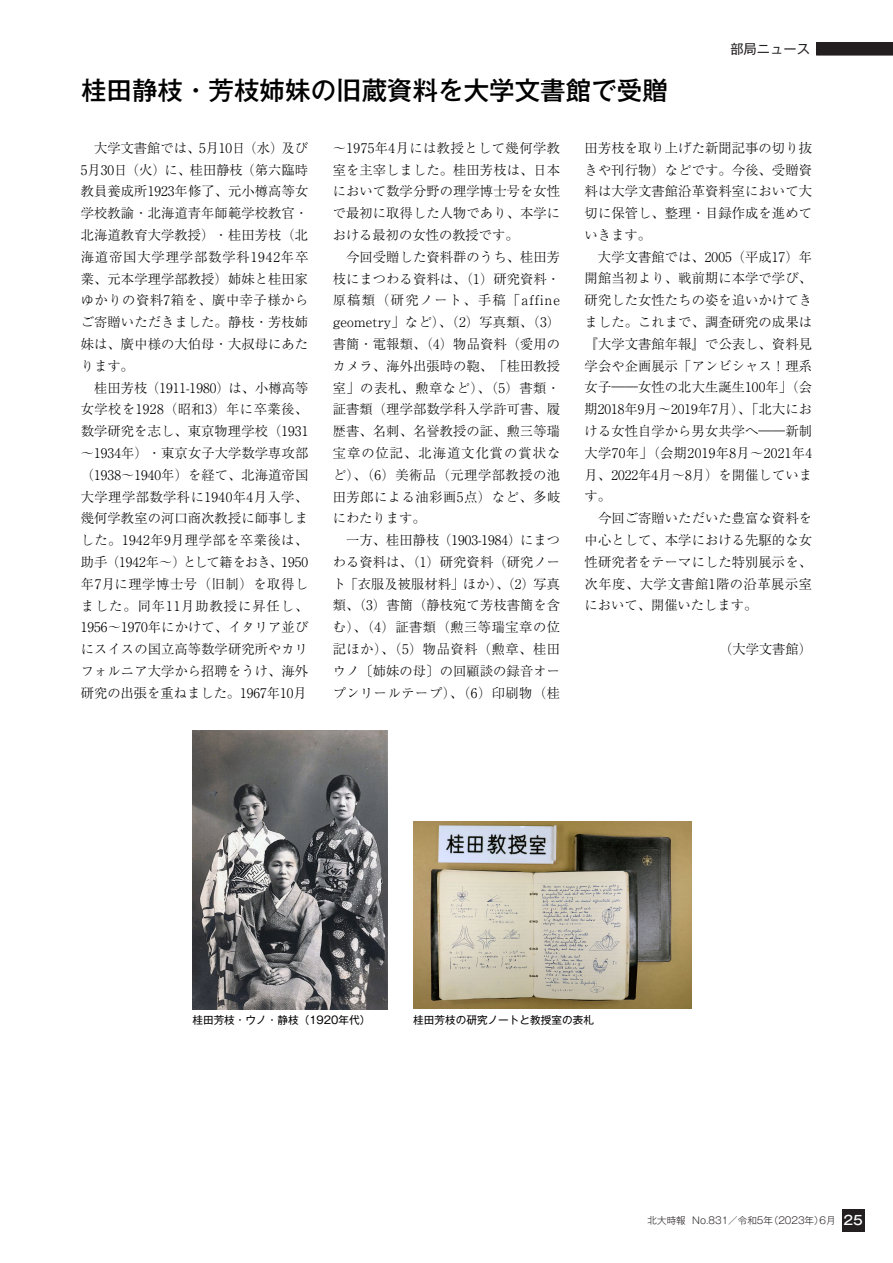
<style>
.page{position:relative;width:893px;height:1263px;background:#fff}
.page>*{position:absolute;margin:0;border:0;box-sizing:border-box;transform-origin:0 0}
.t1{font:500 25.5px "Gothic MB101 Pro";color:#000}
.t2{font:300 13.35px/21.8px "Ryumin Pro";letter-spacing:.005em;color:#000}
.t3{font:13.35px "Gothic MB101 Pro";color:#231f20}
.t4{font:10.65px "Gothic MB101 Pro";color:#000}
.t5{font:300 9.6px "Gothic MB101 Pro";color:#231f20}
.s1{font-weight:500;font-size:12.75px;color:#fff}
</style>
<div class="page">
<div style="left:842px;top:1209px;width:22px;height:22px;background:#231f20"></div>
<svg style="left:816px;top:43px;width:77px;height:12px"></svg>
<img style="left:413px;top:822px;width:279px;height:187px">
<img style="left:192px;top:730px;width:196px;height:279px">
<h1 class="t1" style="left:81px;top:70px;width:588px">桂田静枝・芳枝姉妹の旧蔵資料を大学文書館で受贈</h1>
<p class="t3" style="left:730px;top:38px;width:81px">部局ニュース</p>
<p class="t2" style="left:81px;top:136px;width:229px">　大学文書館では、5月10日（水）及び<br>5月30日（火）に、桂田静枝（第六臨時教員養成所1923年修了、元小樽高等女学校教諭・北海道青年師範学校教官・北海道教育大学教授）・桂田芳枝（北海道帝国大学理学部数学科1942年卒業、元本学理学部教授）姉妹と桂田家ゆかりの資料7箱を、廣中幸子様からご寄贈いただきました。静枝・芳枝姉妹は、廣中様の大伯母・大叔母にあたります。<br>　桂田芳枝（1911-1980）は、小樽高等女学校を1928（昭和3）年に卒業後、数学研究を志し、東京物理学校（1931～1934年）・東京女子大学数学専攻部（1938～1940年）を経て、北海道帝国大学理学部数学科に1940年4月入学、幾何学教室の河口商次教授に師事しました。1942年9月理学部を卒業後は、助手（1942年～）として籍をおき、1950年7月に理学博士号（旧制）を取得しました。同年11月助教授に昇任し、<br>1956～1970年にかけて、イタリア並びにスイスの国立高等数学研究所やカリフォルニア大学から招聘をうけ、海外研究の出張を重ねました。1967年10月</p>
<p class="t2" style="left:333px;top:136px;width:229px">～1975年4月には教授として幾何学教室を主宰しました。桂田芳枝は、日本において数学分野の理学博士号を女性で最初に取得した人物であり、本学における最初の女性の教授です。<br>　今回受贈した資料群のうち、桂田芳枝にまつわる資料は、（1）研究資料・原稿類（研究ノート、手稿「affine geometry」など）、（2）写真類、（3）書簡・電報類、（4）物品資料（愛用のカメラ、海外出張時の鞄、「桂田教授室」の表札、勲章など）、（5）書類・証書類（理学部数学科入学許可書、履歴書、名刺、名誉教授の証、勲三等瑞宝章の位記、北海道文化賞の賞状など）、（6）美術品（元理学部教授の池田芳郎による油彩画5点）など、多岐にわたります。<br>　一方、桂田静枝（1903-1984）にまつわる資料は、（1）研究資料（研究ノート「衣服及被服材料」ほか）、（2）写真類、（3）書簡（静枝宛て芳枝書簡を含む）、（4）証書類（勲三等瑞宝章の位記ほか）、（5）物品資料（勲章、桂田ウノ〔姉妹の母〕の回顧談の録音オープンリールテープ）、（6）印刷物（桂</p>
<p class="t2" style="left:585px;top:136px;width:229px">田芳枝を取り上げた新聞記事の切り抜きや刊行物）などです。今後、受贈資料は大学文書館沿革資料室において大切に保管し、整理・目録作成を進めていきます。<br>　大学文書館では、2005（平成17）年開館当初より、戦前期に本学で学び、研究した女性たちの姿を追いかけてきました。これまで、調査研究の成果は『大学文書館年報』で公表し、資料見学会や企画展示「アンビシャス！理系女子――女性の北大生誕生100年」（会期2018年9月～2019年7月）、「北大における女性自学から男女共学へ――新制大学70年」（会期2019年8月～2021年4月、2022年4月～8月）を開催しています。<br>　今回ご寄贈いただいた豊富な資料を中心として、本学における先駆的な女性研究者をテーマにした特別展示を、次年度、大学文書館1階の沿革展示室において、開催いたします。</p>
<p class="t2" style="left:719px;top:637px;width:95px">（大学文書館）</p>
<p class="t4" style="left:192px;top:1011px;width:190px">桂田芳枝・ウノ・静枝（1920年代）　</p>
<p class="t4" style="left:413px;top:1011px;width:182px">桂田芳枝の研究ノートと教授室の表札</p>
<p class="t5" style="left:648px;top:1212px;width:217px">北大時報 No.831／令和5年（2023年）6月 <span class="s1">25</span></p>
</div>
